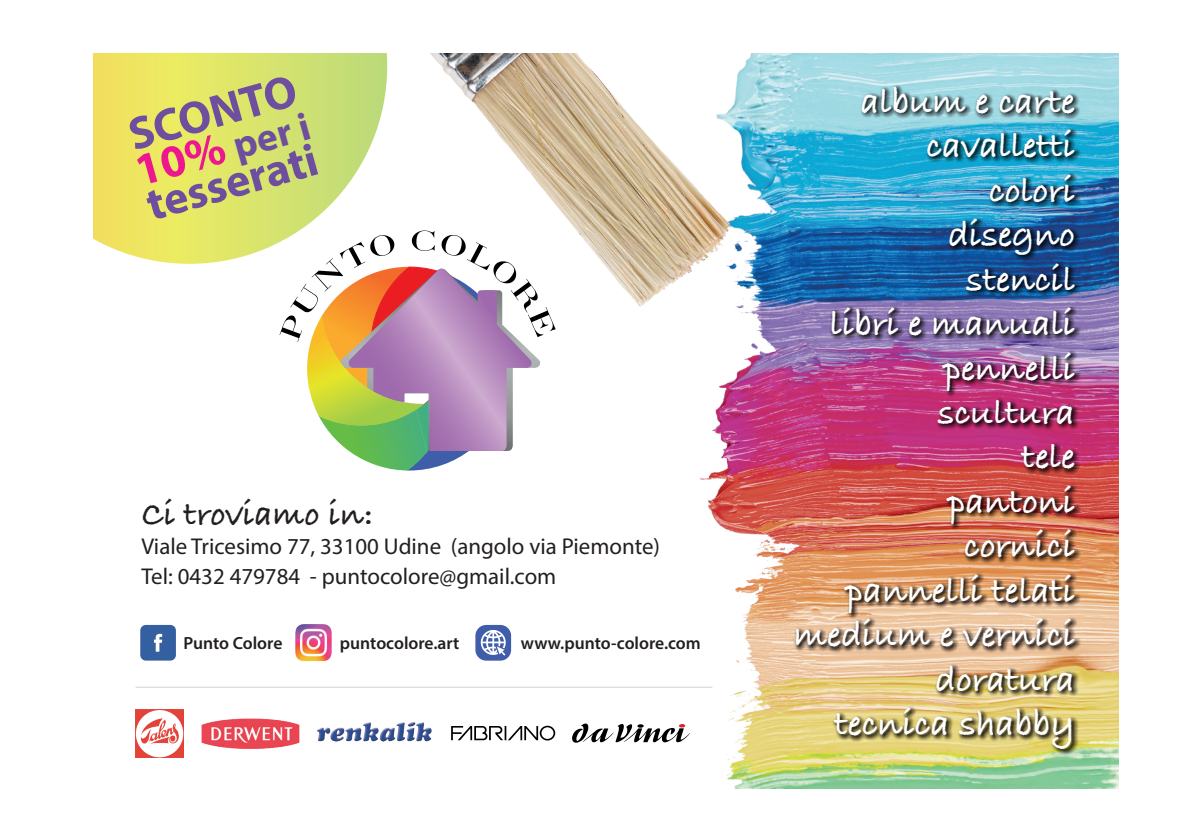
<style>
.page{position:relative;width:1191px;height:840px;background:#fff}
.page>*{position:absolute;margin:0;border:0;box-sizing:border-box;transform-origin:0 0}
.t1{font:700 46px "Myriad Pro";color:#6d4e9f}
.t2{font:700 39.4px "Myriad Pro";color:#6d4e9f}
.t3{font:700 37px/44.4px "Bradley Hand ITCTT";color:#fff;text-align:right}
.t4{font:700 35.2px "Bradley Hand ITCTT";color:#231f20}
.t5{font:23px/30px "Myriad Pro";color:#231f20}
.t6{font:600 17.6px "Myriad Pro";color:#231f20}
.s1{font-size:46px;color:#ed1790}
</style>
<div class="page">
<svg style="left:94px;top:53px;width:293px;height:211px"></svg>
<img style="left:388px;top:53px;width:730px;height:734px">
<svg style="left:279px;top:230px;width:276px;height:240px"></svg>
<svg style="left:140px;top:624px;width:36px;height:36px"></svg>
<img style="left:295px;top:624px;width:37px;height:38px">
<div style="left:475px;top:624px;width:36px;height:36px;background:#405daa;border-radius:11px"></div>
<svg style="left:481px;top:630px;width:25px;height:25px"></svg>
<img style="left:716px;top:82px;width:364px;height:680px">
<img style="left:136px;top:709px;width:48px;height:47px">
<img style="left:201px;top:718px;width:99px;height:30px">
<img style="left:317px;top:696px;width:119px;height:70px">
<svg style="left:451px;top:725px;width:104px;height:15px"></svg>
<svg style="left:572px;top:722px;width:118px;height:20px"></svg>
<hr style="left:136px;top:686px;width:576px;height:1px;background:#d1d2d4">
<p class="t1" style="left:121px;top:107px;width:174px;rotate:-16deg">SCONTO</p>
<p class="t2" style="left:130px;top:149px;width:181px;rotate:-16deg"><span class="s1">10%</span> per i</p>
<p class="t1" style="left:139px;top:177px;width:177px;rotate:-16deg">tesserati</p>
<p class="t4" style="left:141px;top:487px;width:233px">Ci troviamo in:</p>
<p class="t5" style="left:141px;top:531px;width:520px">Viale Tricesimo 77, 33100 Udine (angolo via Piemonte)<br>Tel: 0432 479784 - puntocolore@gmail.com</p>
<p class="t6" style="left:183px;top:631px;width:101px">Punto Colore</p>
<p class="t6" style="left:340px;top:631px;width:121px">puntocolore.art</p>
<p class="t6" style="left:521px;top:631px;width:181px">www.punto-colore.com</p>
<p class="t3" style="left:793px;top:78px;width:283px">album e carte cavalletti<br>colori<br>disegno<br>stencil<br>libri e manuali pennelli<br>scultura<br>tele<br>pantoni<br>cornici<br>pannelli telati medium e vernici doratura<br>tecnica shabby</p>
</div>
